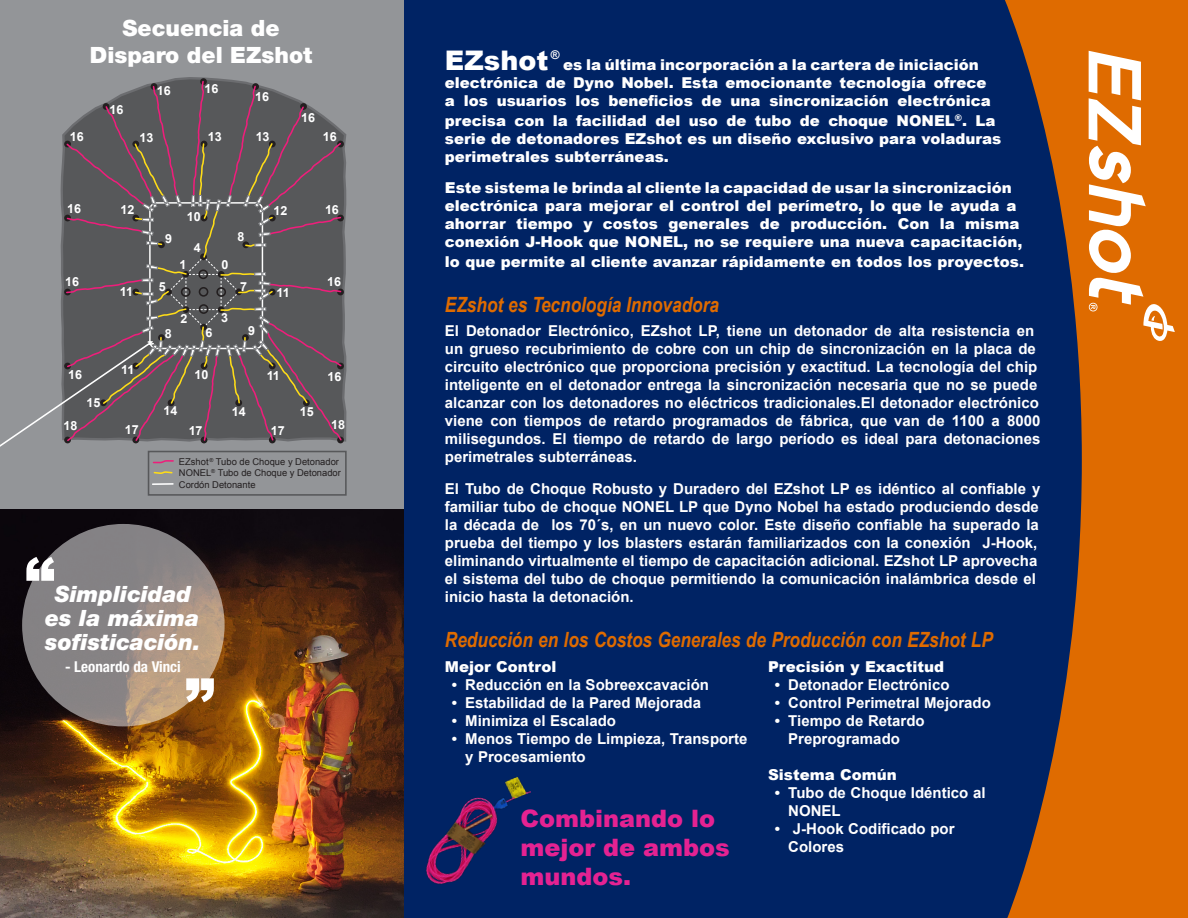
<style>
.page{position:relative;width:1188px;height:918px;background:#fff}
.page>*{position:absolute;margin:0;border:0;box-sizing:border-box;transform-origin:0 0}
.Body{font:900 27px "Arial";color:#fff}
.t1{font:900 24px/28.8px "Arial";color:#e52292}
.t2{font:italic 900 22.5px/24px "Helvetica Neue";color:#fff;text-align:center}
.t3{font:900 22.5px/27px "Helvetica Neue";color:#fff;text-align:center}
.Body-2{font:italic 700 21px "Arial Narrow";color:#df6b00}
.Body-3{font:700 15px/18px "Arial";color:#fff}
.Body-4{font:900 15px/18px "Arial";color:#fff}
.t4{font:700 condensed 15px "Helvetica Neue";color:#fff}
.t5{font:700 12.45px "Arial";color:#fff}
.Body-5{font:700 12px "Arial";color:#fff}
.t6{font:9.45px/11.2px "Arial";color:#231f20}
</style>
<div class="page">
<div style="left:404px;top:0;width:697px;height:918px;background:#002364"></div>
<div style="left:0;top:0;width:404px;height:509px;background:#939598"></div>
<svg style="left:59px;top:76px;width:289px;height:367px;background:#86878a"></svg>
<div style="left:337px;top:363px;width:7px;height:6px;background:#322f31;border-radius:50%"></div>
<div style="left:200px;top:78px;width:7px;height:7px;background:#231f20;border-radius:50%"></div>
<svg style="left:0;top:80px;width:343px;height:395px;background:#6e6a6d"></svg>
<hr style="left:153px;top:483px;width:20px;height:2px;background:#fff">
<div style="left:148px;top:451px;width:199px;height:45px;border:2px solid #57585a"></div>
<img style="left:426px;top:776px;width:105px;height:109px">
<img style="left:0;top:509px;width:404px;height:409px">
<svg style="left:22px;top:524px;width:203px;height:202px;background:#948a84"></svg>
<svg style="left:26px;top:557px;width:28px;height:24px"></svg>
<svg style="left:186px;top:678px;width:28px;height:24px"></svg>
<svg style="left:1005px;top:0;width:183px;height:918px;fill:#df6b00"></svg>
<svg style="left:1089px;top:51px;width:86px;height:291px"></svg>
<p class="t3" style="left:90px;top:14px;width:224px">Secuencia de<br>Disparo del EZshot</p>
<p class="t5" style="left:110px;top:101px;width:15px">16</p>
<p class="t5" style="left:157px;top:82px;width:15px">16</p>
<p class="t5" style="left:205px;top:80px;width:15px">16</p>
<p class="t5" style="left:255px;top:88px;width:15px">16</p>
<p class="t5" style="left:70px;top:128px;width:15px">16</p>
<p class="t5" style="left:140px;top:129px;width:15px">13</p>
<p class="t5" style="left:208px;top:128px;width:15px">13</p>
<p class="t5" style="left:256px;top:128px;width:15px">13</p>
<p class="t5" style="left:301px;top:109px;width:15px">16</p>
<p class="t5" style="left:323px;top:128px;width:15px">16</p>
<p class="t5" style="left:67px;top:199px;width:15px">16</p>
<p class="t5" style="left:121px;top:201px;width:15px">12</p>
<p class="t5" style="left:187px;top:208px;width:15px">10</p>
<p class="t5" style="left:274px;top:202px;width:15px">12</p>
<p class="t5" style="left:325px;top:201px;width:15px">16</p>
<p class="t5" style="left:165px;top:230px;width:8px">9</p>
<p class="t5" style="left:194px;top:239px;width:8px">4</p>
<p class="t5" style="left:238px;top:228px;width:8px">8</p>
<p class="t5" style="left:179px;top:256px;width:8px">1</p>
<p class="t5" style="left:221px;top:256px;width:8px">0</p>
<p class="t5" style="left:65px;top:273px;width:15px">16</p>
<p class="t5" style="left:159px;top:277px;width:8px">5</p>
<p class="t5" style="left:240px;top:278px;width:8px">7</p>
<p class="t5" style="left:120px;top:283px;width:15px">11</p>
<p class="t5" style="left:277px;top:284px;width:15px">11</p>
<p class="t5" style="left:327px;top:273px;width:15px">16</p>
<p class="t5" style="left:180px;top:310px;width:8px">2</p>
<p class="t5" style="left:221px;top:309px;width:8px">3</p>
<p class="t5" style="left:165px;top:325px;width:8px">8</p>
<p class="t5" style="left:206px;top:324px;width:8px">6</p>
<p class="t5" style="left:248px;top:322px;width:8px">9</p>
<p class="t5" style="left:68px;top:365px;width:15px">16</p>
<p class="t5" style="left:121px;top:360px;width:15px">11</p>
<p class="t5" style="left:195px;top:366px;width:15px">10</p>
<p class="t5" style="left:267px;top:366px;width:15px">11</p>
<p class="t5" style="left:327px;top:368px;width:15px">16</p>
<p class="t5" style="left:86px;top:394px;width:15px">15</p>
<p class="t5" style="left:164px;top:402px;width:15px">14</p>
<p class="t5" style="left:300px;top:403px;width:15px">15</p>
<p class="t5" style="left:232px;top:402px;width:15px">14</p>
<p class="t5" style="left:64px;top:416px;width:15px">18</p>
<p class="t5" style="left:331px;top:416px;width:15px">18</p>
<p class="t5" style="left:125px;top:421px;width:15px">17</p>
<p class="t5" style="left:271px;top:422px;width:15px">17</p>
<p class="t5" style="left:189px;top:422px;width:15px">17</p>
<p class="t6" style="left:179px;top:456px;width:163px">EZshot <sup>®</sup> Tubo de Choque y Detonador<br>NONEL<sup>®</sup> Tubo de Choque y Detonador<br>Cordón Detonante</p>
<p class="t2" style="left:45px;top:582px;width:157px">Simplicidad es la máxima sofisticación.</p>
<p class="t4" style="left:65px;top:658px;width:117px">- Leonardo da Vinci</p>
<p class="Body" style="left:445px;top:41px;width:105px">EZshot</p>
<p class="Body-5" style="left:551px;top:46px;width:10px">®</p>
<p class="Body-4" style="left:445px;top:55px;width:548px;text-indent:118px">es la última incorporación a la cartera de iniciación electrónica de Dyno Nobel. Esta emocionante tecnología ofrece a los usuarios los beneficios de una sincronización electrónica</p>
<p class="Body-4" style="left:445px;top:111px;width:558px">precisa con la facilidad del uso de tubo de choque NONEL<sup>®</sup>. La serie de detonadores EZshot es un diseño exclusivo para voladuras perimetrales subterráneas.</p>
<p class="Body-4" style="left:445px;top:178px;width:579px">Este sistema le brinda al cliente la capacidad de usar la sincronización electrónica para mejorar el control del perímetro, lo que le ayuda a ahorrar tiempo y costos generales de producción. Con la misma conexión J-Hook que NONEL, no se requiere una nueva capacitación,</p>
<p class="Body-4" style="left:445px;top:252px;width:581px">lo que permite al cliente avanzar rápidamente en todos los proyectos.</p>
<p class="Body-2" style="left:445px;top:288px;width:276px">EZshot es Tecnología Innovadora</p>
<p class="Body-3" style="left:445px;top:322px;width:597px">El Detonador Electrónico, EZshot LP, tiene un detonador de alta resistencia en un grueso recubrimiento de cobre con un chip de sincronización en la placa de circuito electrónico que proporciona precisión y exactitud. La tecnología del chip inteligente en el detonador entrega la sincronización necesaria que no se puede alcanzar con los detonadores no eléctricos tradicionales.El detonador electrónico viene con tiempos de retardo programados de fábrica, que van de 1100 a 8000 milisegundos. El tiempo de retardo de largo período es ideal para detonaciones perimetrales subterráneas.</p>
<p class="Body-3" style="left:445px;top:480px;width:597px">El Tubo de Choque Robusto y Duradero del EZshot LP es idéntico al confiable y familiar tubo de choque NONEL LP que Dyno Nobel ha estado produciendo desde la década de los 70´s, en un nuevo color. Este diseño confiable ha superado la prueba del tiempo y los blasters estarán familiarizados con la conexión J-Hook, eliminando virtualmente el tiempo de capacitación adicional. EZshot LP aprovecha el sistema del tubo de choque permitiendo la comunicación inalámbrica desde el inicio hasta la detonación.</p>
<p class="Body-2" style="left:445px;top:624px;width:549px">Reducción en los Costos Generales de Producción con EZshot LP</p>
<p class="Body-4" style="left:445px;top:657px;width:113px">Mejor Control</p>
<p class="Body-3" style="left:452px;top:675px;width:259px">• Reducción en la Sobreexcavación</p>
<p class="Body-3" style="left:452px;top:693px;width:251px">• Estabilidad de la Pared Mejorada</p>
<p class="Body-3" style="left:452px;top:711px;width:166px">• Minimiza el Escalado</p>
<p class="Body-3" style="left:465px;top:729px;width:284px;text-indent:-14px">• Menos Tiempo de Limpieza, Transporte y Procesamiento</p>
<p class="Body-4" style="left:768px;top:657px;width:178px">Precisión y Exactitud</p>
<p class="Body-3" style="left:775px;top:675px;width:176px">• Detonador Electrónico</p>
<p class="Body-3" style="left:775px;top:693px;width:218px">• Control Perimetral Mejorado</p>
<p class="Body-3" style="left:788px;top:711px;width:138px;text-indent:-14px">• Tiempo de Retardo<br>Preprogramado</p>
<p class="Body-4" style="left:768px;top:765px;width:130px">Sistema Común</p>
<p class="Body-3" style="left:788px;top:783px;width:199px;text-indent:-14px">• Tubo de Choque Idéntico al<br>NONEL</p>
<p class="Body-3" style="left:788px;top:819px;width:168px;text-indent:-14px">• J-Hook Codificado por<br>Colores</p>
<p class="t1" style="left:521px;top:804px;width:211px">Combinando lo mejor de ambos mundos.</p>
</div>
